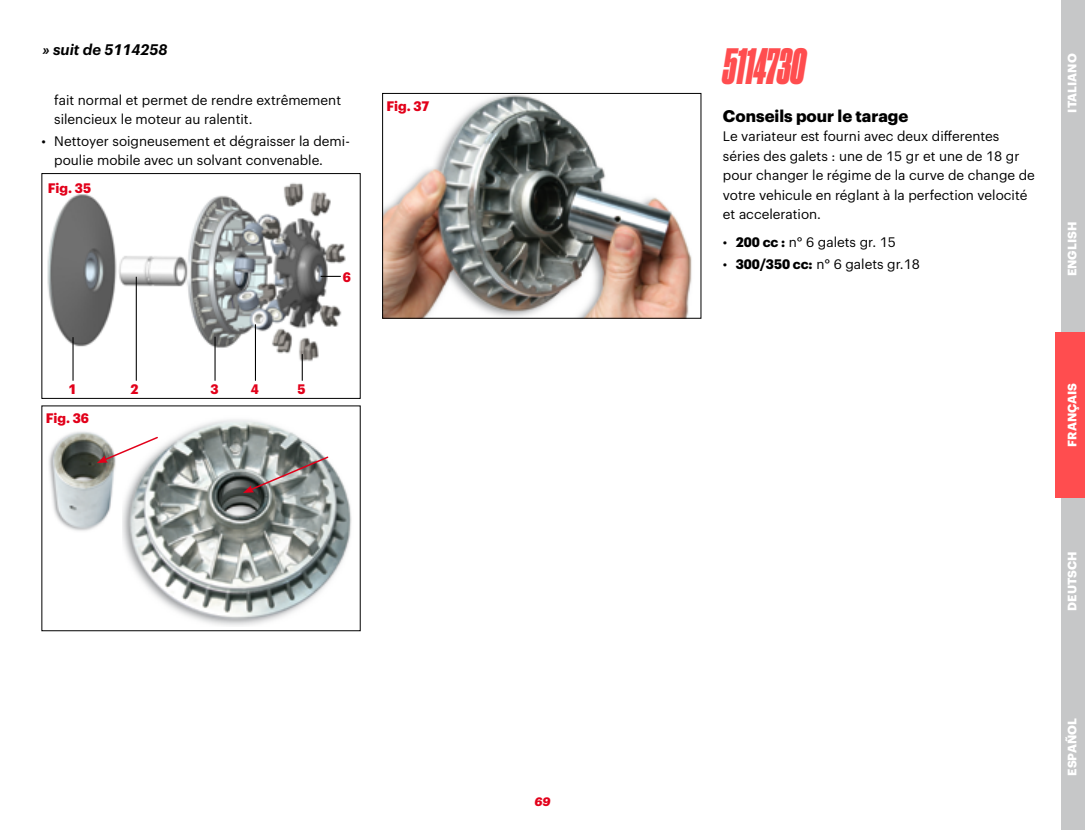
<style>
.page{position:relative;width:1085px;height:830px;background:#fff}
.page>*{position:absolute;margin:0;border:0;box-sizing:border-box;transform-origin:0 0}
.t1{font:italic 48px "Druk Cond Super";color:#ff4d4f}
.t2{font:700 16.5px "Graphik";color:#000}
.t3{font:italic 600 15px "Graphik";color:#000}
.t4{font:13.5px/19.5px "Graphik";color:#000}
.t5{font:700 13.5px "Graphik";color:#e2001a}
.t6{font:700 12px "Graphik";letter-spacing:.005em;color:#fff}
.t7{font:italic 700 12px "Graphik";color:#e2001a}
.s1{font-weight:700}
</style>
<div class="page">
<div style="left:1061px;top:0;width:23px;height:166px;background:#c6c7c8"></div>
<div style="left:1061px;top:166px;width:23px;height:166px;background:#c6c7c8"></div>
<div style="left:1054px;top:332px;width:30px;height:165px;background:#ff4d4f"></div>
<div style="left:1061px;top:497px;width:23px;height:166px;background:#c6c7c8"></div>
<div style="left:1061px;top:663px;width:23px;height:166px;background:#c6c7c8"></div>
<img style="left:47px;top:183px;width:299px;height:198px">
<hr style="left:72px;top:337px;width:2px;height:43px;background:#000">
<hr style="left:136px;top:276px;width:1px;height:104px;background:#000">
<hr style="left:214px;top:336px;width:1px;height:44px;background:#000">
<hr style="left:255px;top:324px;width:1px;height:56px;background:#000">
<svg style="left:302px;top:354px;width:1px;height:26px"></svg>
<svg style="left:320px;top:276px;width:21px;height:1px"></svg>
<img style="left:49px;top:431px;width:67px;height:100px">
<img style="left:122px;top:419px;width:230px;height:207px">
<svg style="left:97px;top:435px;width:62px;height:28px"></svg>
<svg style="left:243px;top:455px;width:86px;height:37px;background:#8e8a89"></svg>
<img style="left:384px;top:95px;width:308px;height:221px">
<div style="left:382px;top:93px;width:319px;height:225px;border:1px solid #000"></div>
<p class="t3" style="left:43px;top:38px;width:126px">» suit de 5114258</p>
<p class="t4" style="left:54px;top:89px;width:288px">fait normal et permet de rendre extrêmement silencieux le moteur au ralentit.</p>
<p class="t4" style="left:54px;top:130px;width:297px;text-indent:-13px">• Nettoyer soigneusement et dégraisser la demi&shy;poulie mobile avec un solvant convenable.</p>
<p class="t5" style="left:48px;top:177px;width:45px">Fig. 35</p>
<p class="t5" style="left:342px;top:267px;width:10px">6</p>
<p class="t5" style="left:386px;top:95px;width:45px">Fig. 37</p>
<p class="t5" style="left:68px;top:378px;width:10px">1</p>
<p class="t5" style="left:131px;top:378px;width:10px">2</p>
<p class="t5" style="left:210px;top:378px;width:10px">3</p>
<p class="t5" style="left:251px;top:378px;width:10px">4</p>
<p class="t5" style="left:297px;top:378px;width:10px">5</p>
<p class="t5" style="left:46px;top:407px;width:45px">Fig. 36</p>
<p class="t7" style="left:534px;top:791px;width:18px">69</p>
<h1 class="t1" style="left:722px;top:36px;width:84px">5114730</h1>
<p class="t2" style="left:722px;top:103px;width:187px">Conseils pour le tarage</p>
<p class="t4" style="left:722px;top:125px;width:313px">Le variateur est fourni avec deux differentes séries des galets : une de 15 gr et une de 18 gr pour changer le régime de la curve de change de votre vehicule en réglant à la perfection velocité et acceleration.</p>
<p class="t4" style="left:722px;top:231px;width:174px">• <span class="s1">200 cc :</span> n° 6 galets gr. 15</p>
<p class="t4" style="left:722px;top:253px;width:198px">• <span class="s1">300/350 cc:</span> n° 6 galets gr.18</p>
<p class="t6" style="left:1062px;top:113px;width:61px;rotate:-90deg">ITALIANO</p>
<p class="t6" style="left:1062px;top:276px;width:56px;rotate:-90deg">ENGLISH</p>
<p class="t6" style="left:1062px;top:446px;width:65px;rotate:-90deg">FRANÇAIS</p>
<p class="t6" style="left:1062px;top:610px;width:61px;rotate:-90deg">DEUTSCH</p>
<p class="t6" style="left:1062px;top:775px;width:59px;rotate:-90deg">ESPAÑOL</p>
</div>
